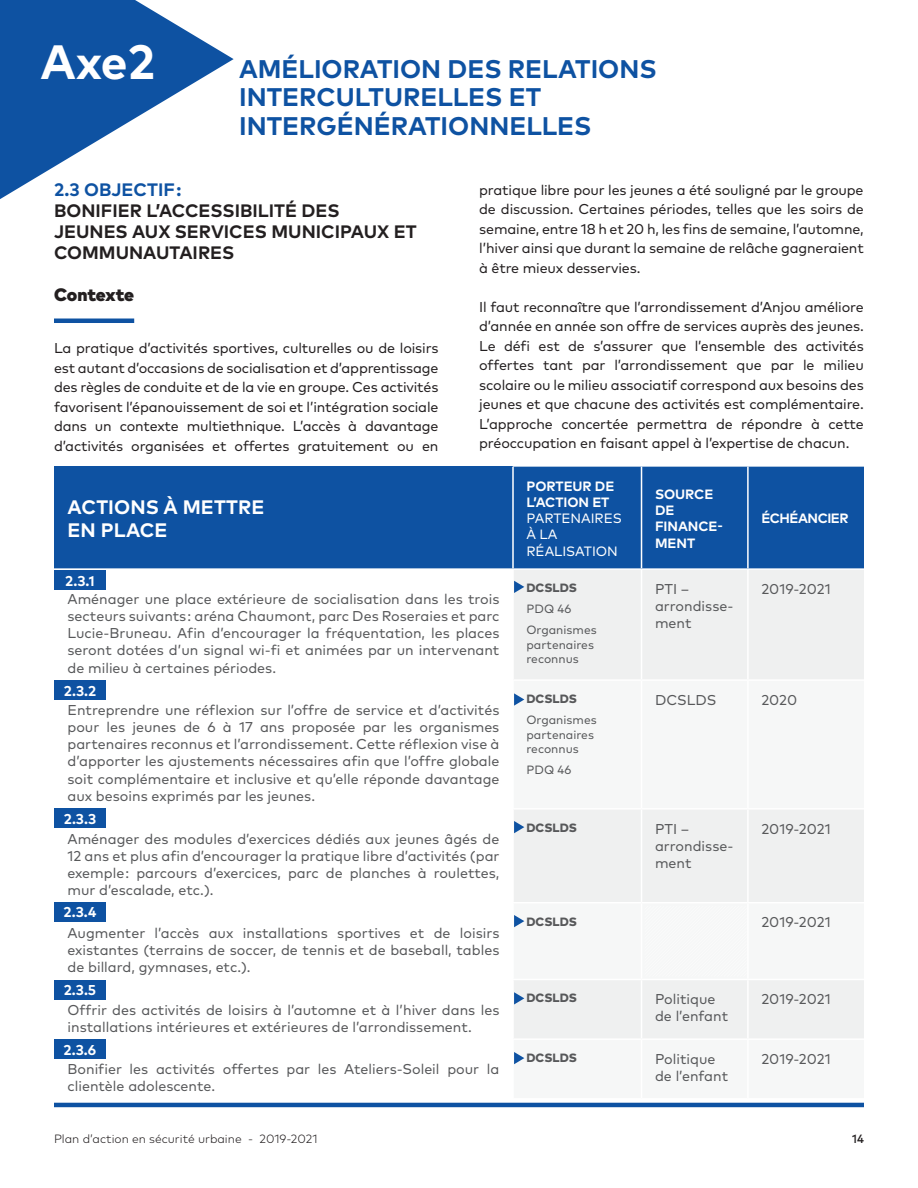
<style>
.page{position:relative;width:918px;height:1188px;background:#fff}
.page>*{position:absolute;margin:0;border:0;box-sizing:border-box;transform-origin:0 0}
.reg{font:700 48.15px "Mark Pro";color:#fff}
.reg-2{font:700 25.5px/28.5px "Mark Pro";color:#0e52a2}
.t1{font:700 19.5px "Mark Pro";letter-spacing:.005em;color:#fff}
.reg-3{font:700 18px/21px "Mark Pro";color:#231f20}
.reg-4{font:700 18px "Mark Pro";color:#0e52a2}
.reg-5{font:900 18px "Mark Pro";letter-spacing:-.015em;color:#231f20}
.t2{font:14.25px/17.1px "Mark Pro";color:#57585a}
.reg-6{font:14.25px/19.5px "Mark Pro";letter-spacing:-.01em;color:#231f20;text-align:justify}
.t3{font:700 14.25px "Mark Pro";color:#fff}
.t4{font:13.5px/16.2px "Mark Pro";letter-spacing:-.005em;color:#fff}
.t5{font:700 13.5px/16.2px "Mark Pro";letter-spacing:-.005em;color:#fff}
.t6{font:700 13.5px "Mark Pro";letter-spacing:-.035em;color:#fff}
.t7{font:12px/14.4px "Mark Pro";color:#57585a}
.t8{font:300 12px "Mark Pro";color:#231f20}
.t9{font:800 12px "Mark Pro";color:#57585a}
.t10{font:500 12px "Mark Pro";color:#231f20}
.s1{font-weight:700}
</style>
<div class="page">
<svg style="left:0;top:0;width:234px;height:199px;fill:#0e52a2"></svg>
<hr style="left:54px;top:319px;width:80px;height:4px;background:#0e52a2">
<hr style="left:54px;top:1103px;width:810px;height:4px;background:#0e52a2">
<div style="left:54px;top:467px;width:459px;height:102px;background:#0e52a2"></div>
<div style="left:514px;top:467px;width:350px;height:101px;background:#0e52a2"></div>
<div style="left:514px;top:570px;width:350px;height:109px;background:#eff0f0"></div>
<div style="left:514px;top:699px;width:350px;height:366px;background:#f6f7f7"></div>
<hr style="left:641px;top:570px;width:1px;height:109px;background:#fff">
<hr style="left:747px;top:570px;width:2px;height:109px;background:#fff">
<hr style="left:641px;top:681px;width:1px;height:127px;background:#fff">
<hr style="left:747px;top:681px;width:2px;height:127px;background:#fff">
<hr style="left:512px;top:808px;width:130px;height:2px;background:#fff">
<hr style="left:642px;top:808px;width:106px;height:2px;background:#fff">
<hr style="left:641px;top:810px;width:1px;height:92px;background:#fff">
<hr style="left:748px;top:808px;width:116px;height:2px;background:#fff">
<hr style="left:747px;top:810px;width:2px;height:92px;background:#fff">
<hr style="left:512px;top:902px;width:130px;height:1px;background:#fff">
<hr style="left:642px;top:902px;width:106px;height:1px;background:#fff">
<hr style="left:641px;top:903px;width:1px;height:76px;background:#fff">
<hr style="left:748px;top:902px;width:116px;height:1px;background:#fff">
<hr style="left:747px;top:903px;width:2px;height:76px;background:#fff">
<hr style="left:512px;top:979px;width:130px;height:1px;background:#fff">
<hr style="left:642px;top:979px;width:106px;height:1px;background:#fff">
<hr style="left:641px;top:980px;width:1px;height:58px;background:#fff">
<hr style="left:748px;top:979px;width:116px;height:1px;background:#fff">
<hr style="left:747px;top:980px;width:2px;height:58px;background:#fff">
<hr style="left:512px;top:1038px;width:130px;height:2px;background:#fff">
<hr style="left:642px;top:1038px;width:106px;height:2px;background:#fff">
<hr style="left:641px;top:1040px;width:1px;height:58px;background:#fff">
<hr style="left:748px;top:1038px;width:116px;height:2px;background:#fff">
<hr style="left:747px;top:1040px;width:2px;height:58px;background:#fff">
<hr style="left:512px;top:467px;width:2px;height:101px;background:#fff">
<hr style="left:641px;top:467px;width:1px;height:101px;background:#fff">
<hr style="left:747px;top:467px;width:2px;height:101px;background:#fff">
<hr style="left:54px;top:568px;width:459px;height:2px;background:#fff">
<div style="left:54px;top:570px;width:52px;height:20px;background:#0e52a2"></div>
<div style="left:54px;top:680px;width:52px;height:20px;background:#0e52a2"></div>
<div style="left:54px;top:808px;width:52px;height:20px;background:#0e52a2"></div>
<div style="left:54px;top:902px;width:52px;height:19px;background:#0e52a2"></div>
<div style="left:54px;top:980px;width:52px;height:19px;background:#0e52a2"></div>
<div style="left:54px;top:1040px;width:52px;height:19px;background:#0e52a2"></div>
<svg style="left:514px;top:693px;width:10px;height:13px"></svg>
<svg style="left:514px;top:821px;width:10px;height:12px"></svg>
<svg style="left:514px;top:915px;width:10px;height:12px"></svg>
<svg style="left:514px;top:992px;width:10px;height:13px"></svg>
<svg style="left:514px;top:1052px;width:10px;height:12px"></svg>
<svg style="left:514px;top:581px;width:10px;height:12px"></svg>
<div style="left:645px;top:906px;width:102px;height:71px;background:#f6f7f7"></div>
<p class="reg" style="left:40px;top:25px;width:116px">Axe2</p>
<p class="reg-2" style="left:239px;top:52px;width:419px">AMÉLIORATION DES RELATIONS<br>INTERCULTURELLES ET<br>INTERGÉNÉRATIONNELLES</p>
<p class="reg-4" style="left:54px;top:176px;width:129px">2.3 OBJECTIF :</p>
<p class="reg-3" style="left:54px;top:199px;width:364px">BONIFIER L’ACCESSIBILITÉ DES<br>JEUNES AUX SERVICES MUNICIPAUX ET<br>COMMUNAUTAIRES</p>
<p class="reg-5" style="left:54px;top:281px;width:82px">Contexte</p>
<p class="reg-6" style="left:54px;top:337px;width:386px">La pratique d’activités sportives, culturelles ou de loisirs est autant d’occasions de socialisation et d’apprentissage des règles de conduite et de la vie en groupe. Ces activités favorisent l’épanouissement de soi et l’intégration sociale dans un contexte multiethnique. L’accès à davantage d’activités organisées et offertes gratuitement ou en</p>
<p class="t1" style="left:68px;top:492px;width:198px">ACTIONS À METTRE</p>
<p class="t1" style="left:68px;top:516px;width:102px">EN PLACE</p>
<p class="reg-6" style="left:479px;top:179px;width:386px">pratique libre pour les jeunes a été souligné par le groupe</p>
<p class="reg-6" style="left:479px;top:198px;width:386px">de discussion. Certaines périodes, telles que les soirs de semaine, entre 18 h et 20 h, les fins de semaine, l’automne, l’hiver ainsi que durant la semaine de relâche gagneraient à être mieux desservies.</p>
<p class="reg-6" style="left:479px;top:296px;width:386px">Il faut reconnaître que l’arrondissement d’Anjou améliore d’année en année son offre de services auprès des jeunes.<br>Le défi est de s’assurer que l’ensemble des activités offertes tant par l’arrondissement que par le milieu scolaire ou le milieu associatif correspond aux besoins des jeunes et que chacune des activités est complémentaire.<br>L’approche concertée permettra de répondre à cette préoccupation en faisant appel à l’expertise de chacun.</p>
<p class="t4" style="left:527px;top:477px;width:97px"><span class="s1">PORTEUR DE<br>L’ACTION ET<br></span>PARTENAIRES<br>À LA<br>RÉALISATION</p>
<p class="t5" style="left:655px;top:485px;width:69px">SOURCE<br>DE<br>FINANCE-<br>MENT</p>
<p class="t6" style="left:761px;top:508px;width:89px">ÉCHÉANCIER</p>
<p class="t3" style="left:65px;top:570px;width:31px">2.3.1</p>
<p class="t2" style="left:68px;top:589px;width:433px;text-align:justify">Aménager une place extérieure de socialisation dans les trois secteurs suivants : aréna Chaumont, parc Des Roseraies et parc Lucie-Bruneau. Afin d’encourager la fréquentation, les places seront dotées d’un signal wi-fi et animées par un intervenant de milieu à certaines périodes.</p>
<p class="t3" style="left:64px;top:680px;width:34px">2.3.2</p>
<p class="t2" style="left:68px;top:700px;width:433px;text-align:justify">Entreprendre une réflexion sur l’offre de service et d’activités pour les jeunes de 6 à 17 ans proposée par les organismes partenaires reconnus et l’arrondissement. Cette réflexion vise à d’apporter les ajustements nécessaires afin que l’offre globale soit complémentaire et inclusive et qu’elle réponde davantage aux besoins exprimés par les jeunes.</p>
<p class="t3" style="left:64px;top:808px;width:34px">2.3.3</p>
<p class="t2" style="left:68px;top:829px;width:434px;text-align:justify">Aménager des modules d’exercices dédiés aux jeunes âgés de 12 ans et plus afin d’encourager la pratique libre d’activités (par exemple : parcours d’exercices, parc de planches à roulettes, mur d’escalade, etc.).</p>
<p class="t3" style="left:64px;top:901px;width:34px">2.3.4</p>
<p class="t2" style="left:68px;top:923px;width:433px;text-align:justify">Augmenter l’accès aux installations sportives et de loisirs existantes (terrains de soccer, de tennis et de baseball, tables de billard, gymnases, etc.).</p>
<p class="t3" style="left:64px;top:979px;width:34px">2.3.5</p>
<p class="t2" style="left:68px;top:1000px;width:433px">Offrir des activités de loisirs à l’automne et à l’hiver dans les installations intérieures et extérieures de l’arrondissement.</p>
<p class="t3" style="left:64px;top:1039px;width:34px">2.3.6</p>
<p class="t2" style="left:68px;top:1059px;width:433px">Bonifier les activités offertes par les Ateliers-Soleil pour la clientèle adolescente.</p>
<p class="t9" style="left:526px;top:579px;width:52px">DCSLDS</p>
<p class="t7" style="left:526px;top:601px;width:46px">PDQ 46</p>
<p class="t7" style="left:526px;top:622px;width:72px">Organismes partenaires reconnus</p>
<p class="t9" style="left:526px;top:690px;width:52px">DCSLDS</p>
<p class="t7" style="left:526px;top:712px;width:72px">Organismes partenaires reconnus</p>
<p class="t7" style="left:526px;top:762px;width:46px">PDQ 46</p>
<p class="t2" style="left:655px;top:579px;width:80px">PTI – arrondisse&shy;ment</p>
<p class="t2" style="left:761px;top:579px;width:71px">2019-2021</p>
<p class="t2" style="left:655px;top:690px;width:63px">DCSLDS</p>
<p class="t2" style="left:761px;top:690px;width:37px">2020</p>
<p class="t9" style="left:526px;top:818px;width:52px">DCSLDS</p>
<p class="t2" style="left:655px;top:819px;width:80px">PTI – arrondisse&shy;ment</p>
<p class="t2" style="left:761px;top:819px;width:71px">2019-2021</p>
<p class="t9" style="left:526px;top:912px;width:52px">DCSLDS</p>
<p class="t2" style="left:761px;top:913px;width:71px">2019-2021</p>
<p class="t9" style="left:526px;top:989px;width:52px">DCSLDS</p>
<p class="t2" style="left:655px;top:990px;width:75px">Politique de l’enfant</p>
<p class="t2" style="left:761px;top:990px;width:71px">2019-2021</p>
<p class="t9" style="left:526px;top:1049px;width:52px">DCSLDS</p>
<p class="t2" style="left:655px;top:1049px;width:75px">Politique de l’enfant</p>
<p class="t2" style="left:761px;top:1049px;width:71px">2019-2021</p>
<p class="t8" style="left:54px;top:1130px;width:265px">Plan d’action en sécurité urbaine - 2019-2021</p>
<p class="t10" style="left:852px;top:1130px;width:13px">14</p>
</div>
